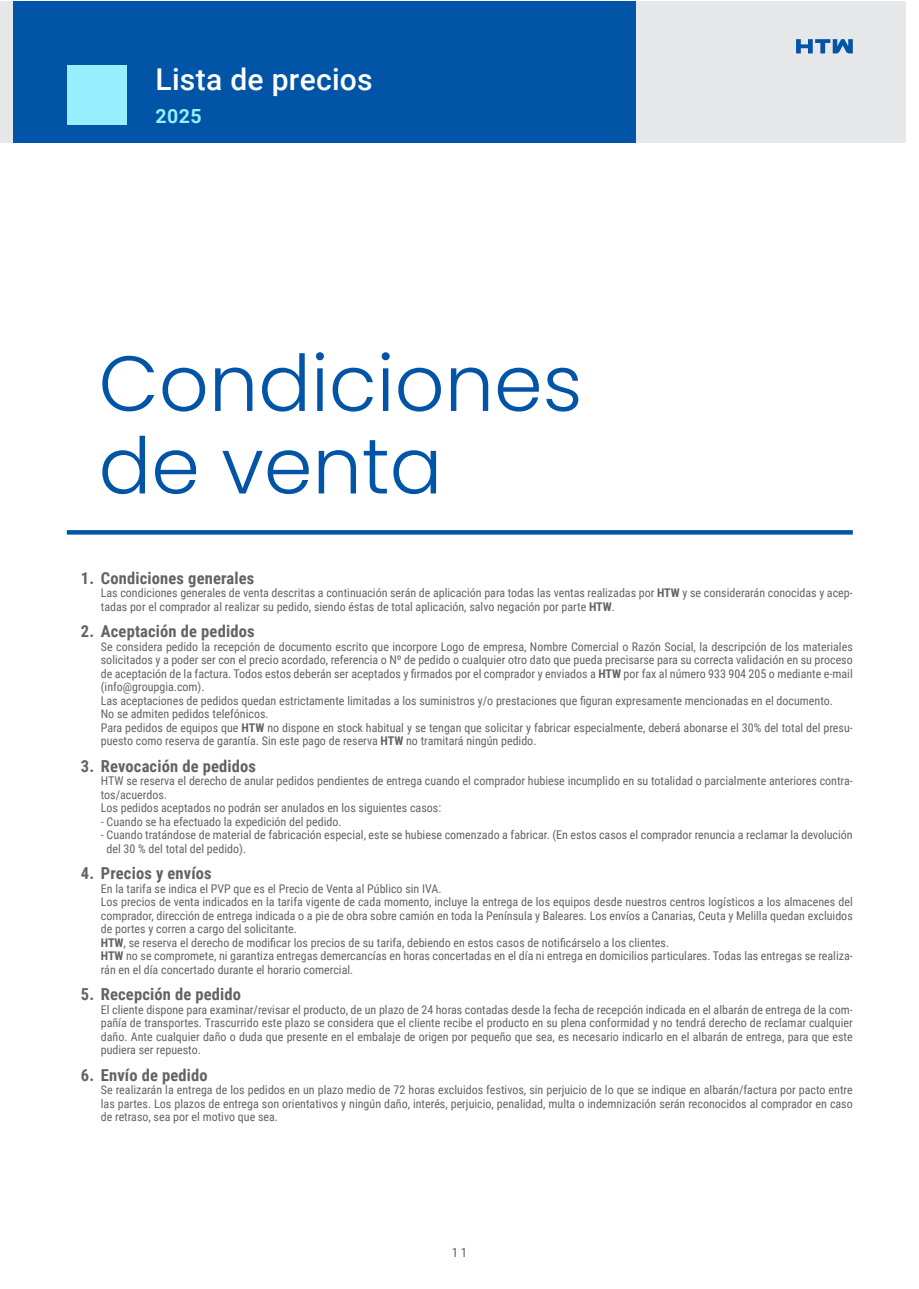
<style>
.page{position:relative;width:919px;height:1289px;background:#fff}
.page>*{position:absolute;margin:0;border:0;box-sizing:border-box;transform-origin:0 0}
.t1{font:300 78px "Poppins";color:#0154a6}
.t2{font:500 30px "Roboto";letter-spacing:.005em;color:#fff}
.t3{font:700 19.5px "Roboto";color:#97eefc}
.t4{font:700 16.5px "Roboto Condensed";letter-spacing:.01em;color:#636366}
.t5{font:12.75px "Roboto Condensed";color:#636366}
.t6{font:12px/13.5px "Roboto Condensed";color:#636366}
.s1{font-weight:700}
.s2{font-family:"Roboto"}
</style>
<div class="page">
<svg style="left:67px;top:530px;width:785px;height:4px;background:#0858a8"></svg>
<div style="left:632px;top:1px;width:274px;height:141px;background:#e6e7e9"></div>
<svg style="left:796px;top:39px;width:56px;height:14px"></svg>
<div style="left:13px;top:1px;width:623px;height:141px;background:#0154a6"></div>
<div style="left:0;top:1px;width:13px;height:141px;background:#e6e7e9"></div>
<div style="left:67px;top:65px;width:59px;height:60px;background:#97eefc"></div>
<p class="t2" style="left:156px;top:59px;width:218px">Lista de precios</p>
<p class="t3" style="left:156px;top:103px;width:47px">2025</p>
<p class="t1" style="left:99px;top:338px;width:485px">Condiciones</p>
<p class="t1" style="left:99px;top:421px;width:345px">de venta</p>
<p class="t4" style="left:81px;top:566px;width:175px">1. Condiciones generales</p>
<p class="t6" style="left:101px;top:585px;width:753px">Las condiciones generales de venta descritas a continuación serán de aplicación para todas las ventas realizadas por <span class="s1">HTW</span> y se considerarán conocidas y acep&shy;tadas por el comprador al realizar su pedido, siendo éstas de total aplicación, salvo negación por parte <span class="s1">HTW</span><span class="s2">.</span></p>
<p class="t4" style="left:81px;top:619px;width:175px">2. Aceptación de pedidos</p>
<p class="t6" style="left:101px;top:639px;width:753px;text-align:justify">Se considera pedido la recepción de documento escrito que incorpore Logo de empresa, Nombre Comercial o Razón Social, la descripción de los materiales solicitados y a poder ser con el precio acordado, referencia o Nº de pedido o cualquier otro dato que pueda precisarse para su correcta validación en su proceso de aceptación de la factura. Todos estos deberán ser aceptados y firmados por el comprador y enviados a <span class="s1">HTW</span> por fax al número 933 904 205 o mediante e-mail (info@groupgia.com).</p>
<p class="t6" style="left:101px;top:693px;width:733px">Las aceptaciones de pedidos quedan estrictamente limitadas a los suministros y/o prestaciones que figuran expresamente mencionadas en el documento.</p>
<p class="t6" style="left:101px;top:706px;width:169px">No se admiten pedidos telefónicos.</p>
<p class="t6" style="left:101px;top:720px;width:753px">Para pedidos de equipos que <span class="s1">HTW</span> no dispone en stock habitual y se tengan que solicitar y fabricar especialmente, deberá abonarse el 30% del total del presu&shy;puesto como reserva de garantía. Sin este pago de reserva <span class="s1">HTW</span> no tramitará ningún pedido.</p>
<p class="t4" style="left:81px;top:754px;width:176px">3. Revocación de pedidos</p>
<p class="t6" style="left:101px;top:773px;width:753px">HTW se reserva el derecho de anular pedidos pendientes de entrega cuando el comprador hubiese incumplido en su totalidad o parcialmente anteriores contra&shy;tos/acuerdos.</p>
<p class="t6" style="left:101px;top:800px;width:342px">Los pedidos aceptados no podrán ser anulados en los siguientes casos:</p>
<p class="t6" style="left:101px;top:814px;width:242px">- Cuando se ha efectuado la expedición del pedido.</p>
<p class="t6" style="left:106px;top:827px;width:747px;text-indent:-6px">- Cuando tratándose de material de fabricación especial, este se hubiese comenzado a fabricar. (En estos casos el comprador renuncia a reclamar la devolución del 30 % del total del pedido).</p>
<p class="t4" style="left:81px;top:861px;width:132px">4. Precios y envíos</p>
<p class="t6" style="left:101px;top:881px;width:342px">En la tarifa se indica el PVP que es el Precio de Venta al Público sin IVA.</p>
<p class="t6" style="left:101px;top:894px;width:753px;text-align:justify">Los precios de venta indicados en la tarifa vigente de cada momento, incluye la entrega de los equipos desde nuestros centros logísticos a los almacenes del comprador, dirección de entrega indicada o a pie de obra sobre camión en toda la Península y Baleares. Los envíos a Canarias, Ceuta y Melilla quedan excluidos de portes y corren a cargo del solicitante.</p>
<p class="t6" style="left:101px;top:935px;width:570px"><span class="s1">HTW</span>, se reserva el derecho de modificar los precios de su tarifa, debiendo en estos casos de notificárselo a los clientes.</p>
<p class="t6" style="left:101px;top:948px;width:753px"><span class="s1">HTW</span> no se compromete, ni garantiza entregas demercancías en horas concertadas en el día ni entrega en domicilios particulares. Todas las entregas se realiza&shy;rán en el día concertado durante el horario comercial.</p>
<p class="t4" style="left:81px;top:982px;width:162px">5. Recepción de pedido</p>
<p class="t6" style="left:101px;top:1002px;width:753px;text-align:justify">El cliente dispone para examinar/revisar el producto, de un plazo de 24 horas contadas desde la fecha de recepción indicada en el albarán de entrega de la com&shy;pañía de transportes. Trascurrido este plazo se considera que el cliente recibe el producto en su plena conformidad y no tendrá derecho de reclamar cualquier daño. Ante cualquier daño o duda que presente en el embalaje de origen por pequeño que sea, es necesario indicarlo en el albarán de entrega, para que este pudiera ser repuesto.</p>
<p class="t4" style="left:81px;top:1063px;width:128px">6. Envío de pedido</p>
<p class="t6" style="left:101px;top:1082px;width:753px;text-align:justify">Se realizarán la entrega de los pedidos en un plazo medio de 72 horas excluidos festivos, sin perjuicio de lo que se indique en albarán/factura por pacto entre las partes. Los plazos de entrega son orientativos y ningún daño, interés, perjuicio, penalidad, multa o indemnización serán reconocidos al comprador en caso de retraso, sea por el motivo que sea.</p>
<p class="t5" style="left:452px;top:1243px;width:17px">11</p>
</div>
